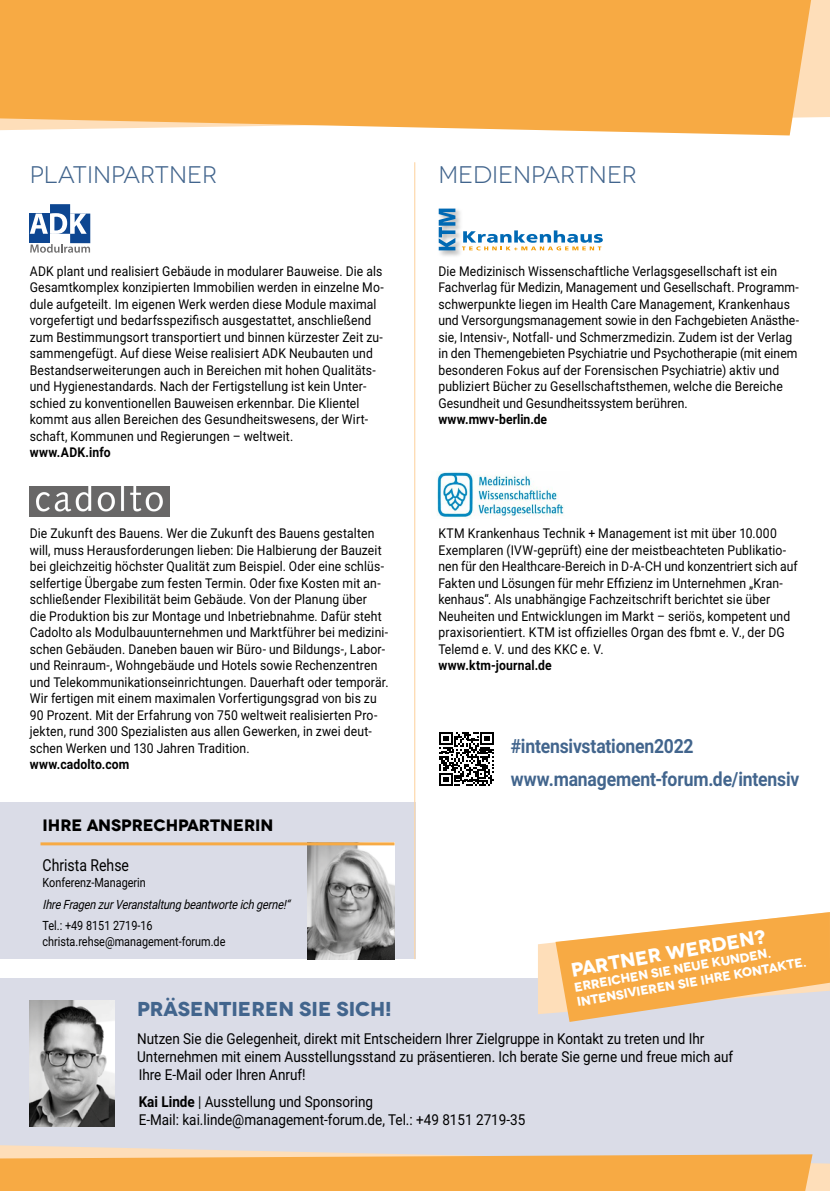
<style>
.page{position:relative;width:830px;height:1191px;background:#fff}
.page>*{position:absolute;margin:0;border:0;box-sizing:border-box;transform-origin:0 0}
.t1{font:24px "Novecentowide";color:#42658d}
.t2{font:700 20.1px "Novecentowide";color:#42658d}
.t3{font:700 19.5px/33px "Roboto";letter-spacing:-.01em;color:#42658d;scale:.9 1}
.t4{font:700 19.5px "Novecentowide";color:#fff}
.t5{font:700 16.5px "Novecentowide";color:#000}
.t6{font:16.5px "Roboto";color:#000;scale:.85 1}
.t7{font:15px/18px "Roboto";color:#000;scale:.9 1}
.t8{font:13.5px/16.5px "Roboto";letter-spacing:.01em;color:#000;scale:.9 1}
.t9{font:700 13.5px "Roboto";letter-spacing:.015em;color:#000;scale:.9 1}
.t10{font:12.75px/15.8px "Roboto";color:#000;scale:.85 1}
.t11{font:700 12.75px/15px "Novecentowide";color:#fff}
.t12{font:italic 12.75px "Roboto";color:#000;scale:.85 1}
.s1{font-weight:700}
</style>
<div class="page">
<div style="left:0;top:978px;width:829px;height:200px;background:#dadce7"></div>
<img style="left:30px;top:1000px;width:85px;height:126px">
<svg style="left:538px;top:912px;width:291px;height:110px"></svg>
<div style="left:0;top:802px;width:415px;height:157px;background:#dadce7"></div>
<div style="left:810px;top:0;width:19px;height:118px;background:#fedeb9"></div>
<div style="left:0;top:0;width:810px;height:135px;background:#f7aa44"></div>
<svg style="left:0;top:1145px;width:829px;height:46px"></svg>
<hr style="left:414px;top:162px;width:1px;height:797px;background:#fdd6a6">
<div style="left:437px;top:207px;width:25px;height:51px;background:#000;opacity:.3"></div>
<svg style="left:438px;top:209px;width:17px;height:41px"></svg>
<svg style="left:461px;top:230px;width:141px;height:20px"></svg>
<img style="left:437px;top:472px;width:127px;height:46px">
<svg style="left:439px;top:732px;width:54px;height:54px"></svg>
<div style="left:50px;top:204px;width:20px;height:30px;background:#0d4691"></div>
<div style="left:30px;top:214px;width:20px;height:29px;background:#0d4691"></div>
<div style="left:70px;top:213px;width:20px;height:30px;background:#0d4691"></div>
<svg style="left:30px;top:213px;width:57px;height:21px"></svg>
<svg style="left:30px;top:244px;width:60px;height:9px"></svg>
<img style="left:30px;top:486px;width:139px;height:30px">
<img style="left:307px;top:845px;width:87px;height:114px">
<hr style="left:40px;top:842px;width:354px;height:3px;background:#f7aa44">
<h1 class="t1" style="left:30px;top:160px;width:189px">PLATINPARTNER</h1>
<p class="t8" style="left:30px;top:262px;width:395px">ADK plant und realisiert Gebäude in modularer Bauweise. Die als Gesamtkomplex konzipierten Immobilien werden in einzelne Mo&shy;dule aufgeteilt. Im eigenen Werk werden diese Module maximal vorgefertigt und bedarfsspezifisch ausgestattet, anschließend zum Bestimmungsort transportiert und binnen kürzester Zeit zu&shy;sammengefügt. Auf diese Weise realisiert ADK Neubauten und Bestandserweiterungen auch in Bereichen mit hohen Qualitäts&shy;und Hygienestandards. Nach der Fertigstellung ist kein Unter&shy;schied zu konventionellen Bauweisen erkennbar. Die Klientel kommt aus allen Bereichen des Gesundheitswesens, der Wirt&shy;schaft, Kommunen und Regierungen – weltweit.</p>
<p class="t9" style="left:30px;top:443px;width:91px">www.ADK.info</p>
<p class="t8" style="left:30px;top:525px;width:400px">Die Zukunft des Bauens. Wer die Zukunft des Bauens gestalten will, muss Herausforderungen lieben: Die Halbierung der Bauzeit bei gleichzeitig höchster Qualität zum Beispiel. Oder eine schlüs&shy;selfertige Übergabe zum festen Termin. Oder fixe Kosten mit an&shy;schließender Flexibilität beim Gebäude. Von der Planung über<br>die Produktion bis zur Montage und Inbetriebnahme. Dafür steht Cadolto als Modulbauunternehmen und Marktführer bei medizini&shy;schen Gebäuden. Daneben bauen wir Büro- und Bildungs-, Labor&shy;und Reinraum-, Wohngebäude und Hotels sowie Rechenzentren und Telekommunikationseinrichtungen. Dauerhaft oder temporär.<br>Wir fertigen mit einem maximalen Vorfertigungsgrad von bis zu 90 Prozent. Mit der Erfahrung von 750 weltweit realisierten Pro&shy;jekten, rund 300 Spezialisten aus allen Gewerken, in zwei deut&shy;schen Werken und 130 Jahren Tradition.</p>
<p class="t9" style="left:30px;top:755px;width:112px">www.cadolto.com</p>
<h1 class="t1" style="left:438px;top:160px;width:200px">MEDIENPARTNER</h1>
<p class="t8" style="left:438px;top:262px;width:402px">Die Medizinisch Wissenschaftliche Verlagsgesellschaft ist ein Fachverlag für Medizin, Management und Gesellschaft. Programm&shy;schwerpunkte liegen im Health Care Management, Krankenhaus und Versorgungsmanagement sowie in den Fachgebieten Anästhe&shy;sie, Intensiv-, Notfall- und Schmerzmedizin. Zudem ist der Verlag in den Themengebieten Psychiatrie und Psychotherapie (mit einem besonderen Fokus auf der Forensischen Psychiatrie) aktiv und publiziert Bücher zu Gesellschaftsthemen, welche die Bereiche Gesundheit und Gesundheitssystem berühren.</p>
<p class="t9" style="left:438px;top:410px;width:122px">www.mwv-berlin.de</p>
<p class="t8" style="left:438px;top:525px;width:400px">KTM Krankenhaus Technik + Management ist mit über 10.000<br>Exemplaren (IVW-geprüft) eine der meistbeachteten Publikatio&shy;nen für den Healthcare-Bereich in D-A-CH und konzentriert sich auf Fakten und Lösungen für mehr Effizienz im Unternehmen „Kran&shy;kenhaus“. Als unabhängige Fachzeitschrift berichtet sie über Neuheiten und Entwicklungen im Markt – seriös, kompetent und praxisorientiert. KTM ist offizielles Organ des fbmt e. V., der DG Telemd e. V. und des KKC e. V.</p>
<p class="t9" style="left:438px;top:656px;width:127px">www.ktm-journal.de</p>
<h3 class="t3" style="left:510px;top:728px;width:322px">#intensivstationen2022 www.management-forum.de/intensiv</h3>
<p class="t5" style="left:43px;top:814px;width:232px">IHRE ANSPRECHPARTNERIN</p>
<p class="t6" style="left:43px;top:853px;width:103px">Christa Rehse</p>
<p class="t10" style="left:43px;top:874px;width:123px">Konferenz-Managerin</p>
<p class="t12" style="left:43px;top:895px;width:296px">IhreFragenzurVeranstaltungbeantworteichgerne!“</p>
<p class="t10" style="left:43px;top:917px;width:217px">Tel.: +49 8151 2719-16 christa.rehse@management-forum.de</p>
<h3 class="t4" style="left:569px;top:958px;width:199px;rotate:-10deg">PARTNER WERDEN?</h3>
<p class="t11" style="left:573px;top:980px;width:234px;rotate:-10deg">ERREICHEN SIE NEUE KUNDEN.<br>INTENSIVIEREN SIE IHRE KONTAKTE.</p>
<h2 class="t2" style="left:137px;top:996px;width:256px">PRÄSENTIEREN SIE SICH!</h2>
<p class="t7" style="left:137px;top:1029px;width:663px">Nutzen Sie die Gelegenheit, direkt mit Entscheidern Ihrer Zielgruppe in Kontakt zu treten und Ihr<br>Unternehmen mit einem Ausstellungsstand zu präsentieren. Ich berate Sie gerne und freue mich auf<br>Ihre E-Mail oder Ihren Anruf!</p>
<p class="t7" style="left:139px;top:1092px;width:431px"><span class="s1">Kai Linde</span> | Ausstellung und Sponsoring<br>E-Mail: kai.linde@management-forum.de, Tel.: +49 8151 2719-35</p>
</div>
